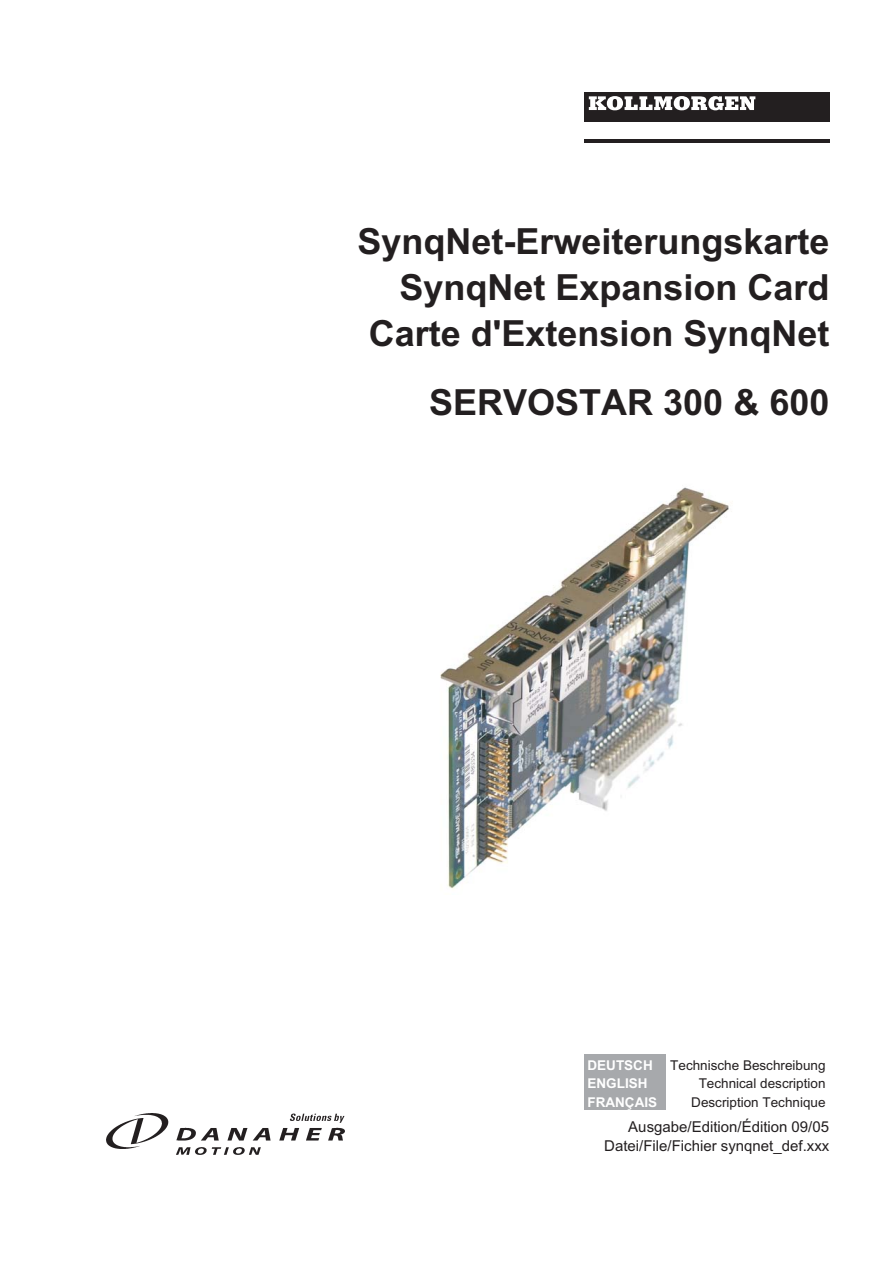
<style>
.page{position:relative;width:893px;height:1263px;background:#fff}
.page>*{position:absolute;margin:0;border:0;box-sizing:border-box;transform-origin:0 0}
.t1{font:700 36px/46.2px "Arial";color:#231f20;text-align:right}
.t2{font:15px/19.2px "Arial";color:#231f20;text-align:right}
.t3{font:13.5px "Arial";color:#231f20}
.t4{font:700 13.5px "Arial";color:#fff}
</style>
<div class="page">
<div style="left:584px;top:92px;width:245px;height:30px;background:#231f20"></div>
<hr style="left:584px;top:140px;width:245px;height:3px;background:#231f20">
<svg style="left:589px;top:96px;width:166px;height:14px"></svg>
<div style="left:584px;top:1054px;width:82px;height:19px;background:#a7a9ac"></div>
<div style="left:584px;top:1073px;width:82px;height:18px;background:#a7a9ac"></div>
<div style="left:584px;top:1091px;width:82px;height:19px;background:#a7a9ac"></div>
<img style="left:106px;top:1113px;width:239px;height:42px">
<img style="left:440px;top:487px;width:289px;height:402px">
<p class="t1" style="left:357px;top:221px;width:474px">SynqNet-Erweiterungskarte<br>SynqNet Expansion Card<br>Carte d'Extension SynqNet</p>
<p class="t1" style="left:429px;top:383px;width:402px">SERVOSTAR 300 &amp; 600</p>
<p class="t4" style="left:587px;top:1060px;width:67px">DEUTSCH</p>
<p class="t3" style="left:670px;top:1060px;width:157px">Technische Beschreibung</p>
<p class="t4" style="left:587px;top:1078px;width:62px">ENGLISH</p>
<p class="t3" style="left:699px;top:1078px;width:128px">Technical description</p>
<p class="t4" style="left:587px;top:1097px;width:71px">FRANÇAIS</p>
<p class="t3" style="left:691px;top:1097px;width:136px">Description Technique</p>
<p class="t2" style="left:604px;top:1119px;width:227px">Ausgabe/Edition/Édition 09/05<br>Datei/File/Fichier synqnet_def.xxx</p>
</div>
